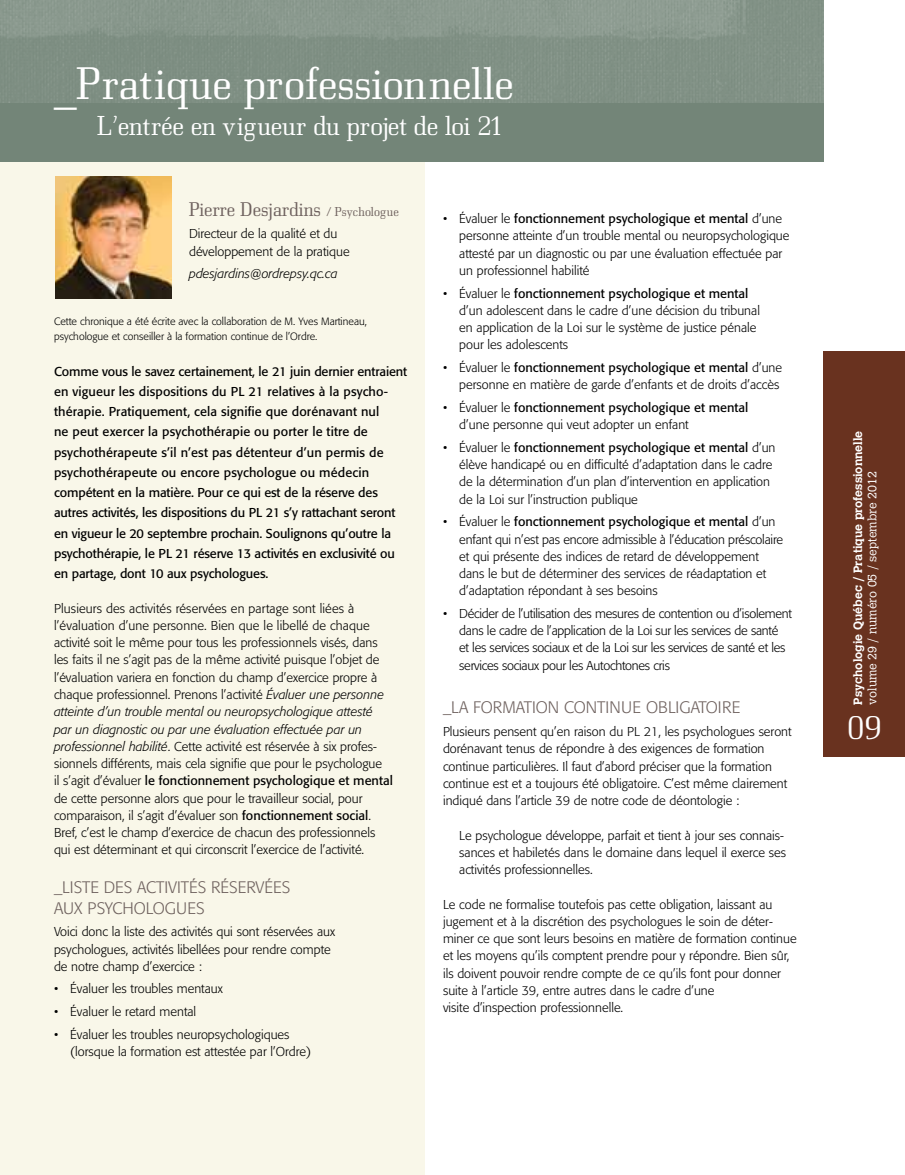
<style>
.page{position:relative;width:905px;height:1175px;background:#fff}
.page>*{position:absolute;margin:0;border:0;box-sizing:border-box;transform-origin:0 0}
.t1{font:45px "Bodonitown";color:#fff}
.t2{font:33px "Bodonitown";color:#fff}
.t3{font:27px "Bodonitown";letter-spacing:-.01em;color:#fff}
.t4{font:19.5px "Bodonitown";color:#6e615e}
.t5{font:300 16.5px "Formata";color:#6e615e}
.t6{font:300 12.75px/17.2px "Formata";color:#000}
.t7{font:12.75px/20.2px "Formata";letter-spacing:-.01em;color:#000}
.t8{font:300 12.75px/17.2px "Formata";letter-spacing:-.02em;color:#000}
.t9{font:italic 300 12.75px "Formata";color:#000}
.t10{font:700 12px "Calvert";color:#fff}
.t11{font:300 12px "Calvert";color:#fff}
.t12{font:300 10.5px/15px "Formata";color:#000}
.s1{font-size:12.75px}
.s2{font-style:italic}
.s3{font-weight:400}
</style>
<div class="page">
<div style="left:0;top:0;width:424px;height:1174px;background:#f9f7e9"></div>
<div style="left:824px;top:351px;width:80px;height:405px;background:#69321f"></div>
<div style="left:0;top:0;width:824px;height:162px;background:#738578"></div>
<img style="left:0;top:0;width:823px;height:102px">
<img style="left:55px;top:177px;width:116px;height:121px">
<h1 class="t1" style="left:54px;top:57px;width:461px">_Pratique professionnelle</h1>
<h3 class="t3" style="left:97px;top:109px;width:407px">L’entrée en vigueur du projet de loi 21</h3>
<h3 class="t4" style="left:189px;top:197px;width:211px">Pierre Desjardins <span class="s1">/ Psychologue</span></h3>
<p class="t6" style="left:189px;top:225px;width:162px">Directeur de la qualité et du développement de la pratique</p>
<p class="t9" style="left:189px;top:266px;width:150px">pdesjardins@ordrepsy.qc.ca</p>
<p class="t12" style="left:54px;top:314px;width:314px">Cette chronique a été écrite avec la collaboration de M. Yves Martineau, psychologue et conseiller à la formation continue de l’Ordre.</p>
<p class="t7" style="left:54px;top:361px;width:354px">Comme vous le savez certainement, le 21 juin dernier entraient en vigueur les dispositions du PL 21 relatives à la psycho&shy;thérapie. Pratiquement, cela signifie que dorénavant nul<br>ne peut exercer la psychothérapie ou porter le titre de psychothérapeute s’il n’est pas détenteur d’un permis de psychothérapeute ou encore psychologue ou médecin compétent en la matière. Pour ce qui est de la réserve des autres activités, les dispositions du PL 21 s’y rattachant seront en vigueur le 20 septembre prochain. Soulignons qu’outre la psychothérapie, le PL 21 réserve 13 activités en exclusivité ou en partage, dont 10 aux psychologues.</p>
<p class="t6" style="left:54px;top:599px;width:340px">Plusieurs des activités réservées en partage sont liées à l’évaluation d’une personne. Bien que le libellé de chaque activité soit le même pour tous les professionnels visés, dans les faits il ne s’agit pas de la même activité puisque l’objet de l’évaluation variera en fonction du champ d’exercice propre à chaque professionnel. Prenons l’activité <span class="s2">Évaluer une personne atteinte d’un trouble mental ou neuropsychologique attesté par un diagnostic ou par une évaluation effectuée par un professionnel habilité</span>. Cette activité est réservée à six profes&shy;sionnels différents, mais cela signifie que pour le psychologue<br>il s’agit d’évaluer <span class="s3">le fonctionnement psychologique et mental </span>de cette personne alors que pour le travailleur social, pour comparaison, il s’agit d’évaluer son <span class="s3">fonctionnement social</span>.<br>Bref, c’est le champ d’exercice de chacun des professionnels qui est déterminant et qui circonscrit l’exercice de l’activité.</p>
<p class="t5" style="left:54px;top:877px;width:24px">_Liste</p>
<p class="t5" style="left:104px;top:877px;width:10px">des</p>
<p class="t5" style="left:137px;top:877px;width:9px">acti</p>
<p class="t5" style="left:168px;top:877px;width:17px">vités</p>
<p class="t5" style="left:211px;top:877px;width:10px">réser</p>
<p class="t5" style="left:255px;top:877px;width:18px">vées</p>
<p class="t5" style="left:54px;top:898px;width:44px">aux psycholo</p>
<p class="t5" style="left:165px;top:898px;width:32px">gues</p>
<p class="t6" style="left:54px;top:923px;width:282px">Voici donc la liste des activités qui sont réservées aux psychologues, activités libellées pour rendre compte de notre champ d’exercice :</p>
<p class="t6" style="left:54px;top:980px;width:170px">• Évaluer les troubles mentaux</p>
<p class="t6" style="left:54px;top:1003px;width:144px">• Évaluer le retard mental</p>
<p class="t6" style="left:70px;top:1025px;width:242px;text-indent:-16px">• Évaluer les troubles neuropsychologiques (lorsque la formation est attestée par l’Ordre)</p>
<p class="t6" style="left:459px;top:210px;width:332px;text-indent:-16px">• Évaluer le <span class="s3">fonctionnement psychologique et mental</span> d’une personne atteinte d’un trouble mental ou neuropsychologique attesté par un diagnostic ou par une évaluation effectuée par un professionnel habilité</p>
<p class="t6" style="left:459px;top:284px;width:302px;text-indent:-16px">• Évaluer le <span class="s3">fonctionnement psychologique et mental </span>d’un adolescent dans le cadre d’une décision du tribunal en application de la Loi sur le système de justice pénale pour les adolescents</p>
<p class="t6" style="left:443px;top:359px;width:340px;text-align:right">• Évaluer le <span class="s3">fonctionnement psychologique et mental</span> d’une personne en matière de garde d’enfants et de droits d’accès</p>
<p class="t6" style="left:459px;top:399px;width:291px;text-indent:-16px">• Évaluer le <span class="s3">fonctionnement psychologique et mental </span>d’une personne qui veut adopter un enfant</p>
<p class="t6" style="left:459px;top:439px;width:318px;text-indent:-16px">• Évaluer le <span class="s3">fonctionnement psychologique et mental</span> d’un élève handicapé ou en difficulté d’adaptation dans le cadre de la détermination d’un plan d’intervention en application de la Loi sur l’instruction publique</p>
<p class="t6" style="left:459px;top:513px;width:325px;text-indent:-16px">• Évaluer le <span class="s3">fonctionnement psychologique et mental</span> d’un enfant qui n’est pas encore admissible à l’éducation préscolaire et qui présente des indices de retard de développement dans le but de déterminer des services de réadaptation et d’adaptation répondant à ses besoins</p>
<p class="t8" style="left:459px;top:605px;width:334px;text-indent:-16px">• Décider de l’utilisation des mesures de contention ou d’isolement dans le cadre de l’application de la Loi sur les services de santé<br>et les services sociaux et de la Loi sur les services de santé et les services sociaux pour les Autochtones cris</p>
<p class="t5" style="left:443px;top:698px;width:49px">_La formation</p>
<p class="t5" style="left:564px;top:698px;width:11px">contin</p>
<p class="t5" style="left:621px;top:698px;width:34px">ue obli</p>
<p class="t5" style="left:679px;top:698px;width:21px">gatoire</p>
<p class="t6" style="left:443px;top:723px;width:350px">Plusieurs pensent qu’en raison du PL 21, les psychologues seront dorénavant tenus de répondre à des exigences de formation continue particulières. Il faut d’abord préciser que la formation continue est et a toujours été obligatoire. C’est même clairement indiqué dans l’article 39 de notre code de déontologie :</p>
<p class="t6" style="left:459px;top:826px;width:328px">Le psychologue développe, parfait et tient à jour ses connais&shy;sances et habiletés dans le domaine dans lequel il exerce ses activités professionnelles.</p>
<p class="t6" style="left:443px;top:895px;width:355px">Le code ne formalise toutefois pas cette obligation, laissant au jugement et à la discrétion des psychologues le soin de déter&shy;miner ce que sont leurs besoins en matière de formation continue et les moyens qu’ils comptent prendre pour y répondre. Bien sûr, ils doivent pouvoir rendre compte de ce qu’ils font pour donner suite à l’article 39, entre autres dans le cadre d’une<br>visite d’inspection professionnelle.</p>
<p class="t10" style="left:850px;top:704px;width:275px;rotate:-90deg">Psychologie Québec / Pratique professionnelle</p>
<p class="t11" style="left:865px;top:704px;width:235px;rotate:-90deg">volume 29 / numéro 05 / septembre 2012</p>
<h2 class="t2" style="left:847px;top:707px;width:36px">09</h2>
</div>
